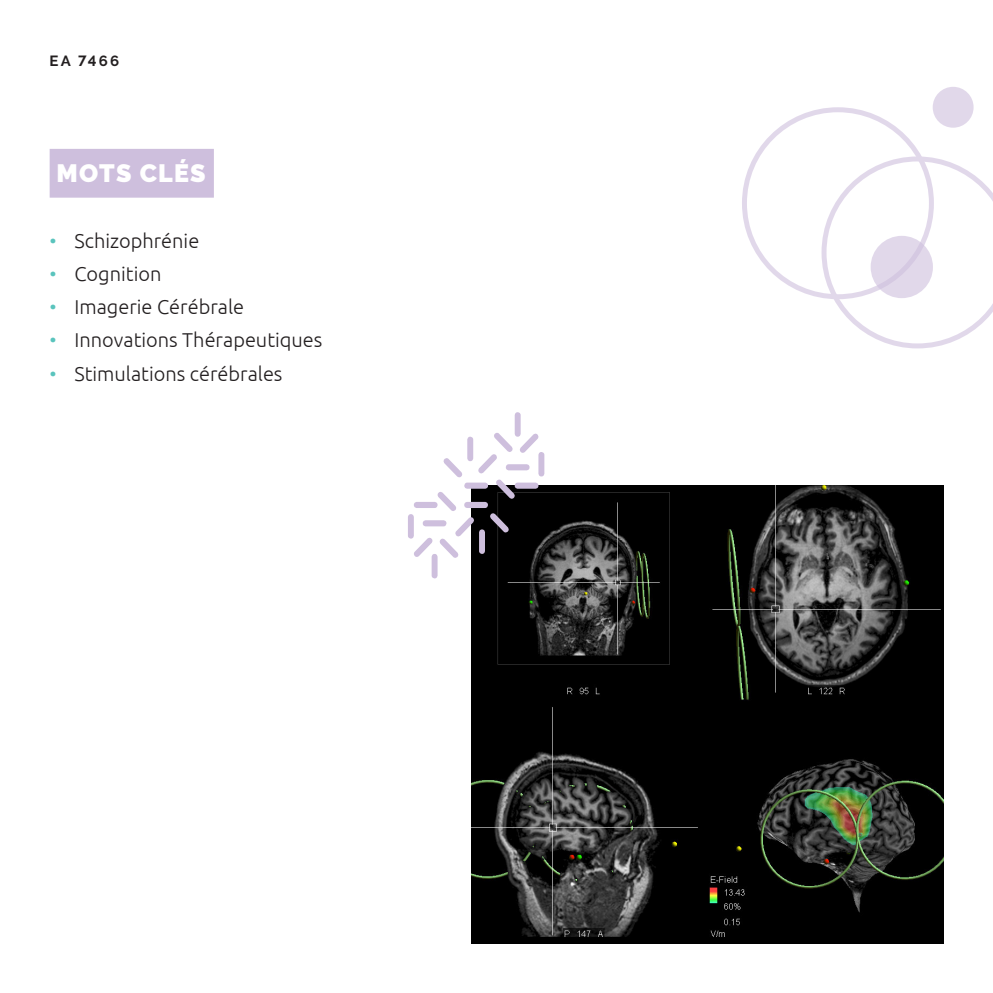
<style>
.page{position:relative;width:993px;height:993px;background:#fff}
.page>*{position:absolute;margin:0;border:0;box-sizing:border-box;transform-origin:0 0}
.T_2{font:900 25px "Raleway";letter-spacing:.05em;color:#fff}
.t1{font:300 20px "Ubuntu";color:#231f20}
.t2{font:700 14.75px "Raleway";letter-spacing:.14em;color:#231f20}
.s1{color:#5ac4bd}
</style>
<div class="page">
<div style="left:50px;top:149px;width:164px;height:48px;background:#cebfdd"></div>
<img style="left:471px;top:485px;width:472px;height:458px">
<svg style="left:821px;top:156px;width:171px;height:192px"></svg>
<div style="left:408px;top:514px;width:5px;height:24px;background:#cebfdd;border-radius:3px"></div>
<div style="left:431px;top:553px;width:6px;height:25px;background:#cebfdd;border-radius:3px"></div>
<div style="left:538px;top:452px;width:6px;height:24px;background:#cebfdd;border-radius:3px"></div>
<div style="left:514px;top:412px;width:6px;height:24px;background:#cebfdd;border-radius:3px"></div>
<svg style="left:412px;top:431px;width:127px;height:128px"></svg>
<svg style="left:872px;top:237px;width:58px;height:59px;background:#dfd6e9"></svg>
<div style="left:870px;top:236px;width:62px;height:62px;border:4px solid #cebfdd;border-radius:50%"></div>
<div style="left:933px;top:88px;width:39px;height:38px;background:#e1d8ea;border-radius:50%"></div>
<div style="left:932px;top:87px;width:41px;height:41px;border:2px solid #cebfdd;border-radius:50%"></div>
<p class="t2" style="left:50px;top:53px;width:71px">EA 7466</p>
<p class="T_2" style="left:56px;top:159px;width:151px">MOTS CLÉS</p>
<p class="t1" style="left:50px;top:229px;width:151px"><span class="s1">•</span> Schizophrénie</p>
<p class="t1" style="left:50px;top:262px;width:113px"><span class="s1">•</span> Cognition</p>
<p class="t1" style="left:50px;top:295px;width:196px"><span class="s1">•</span> Imagerie Cérébrale</p>
<p class="t1" style="left:50px;top:328px;width:274px"><span class="s1">•</span> Innovations Thérapeutiques</p>
<p class="t1" style="left:50px;top:361px;width:234px"><span class="s1">•</span> Stimulations cérébrales</p>
</div>
